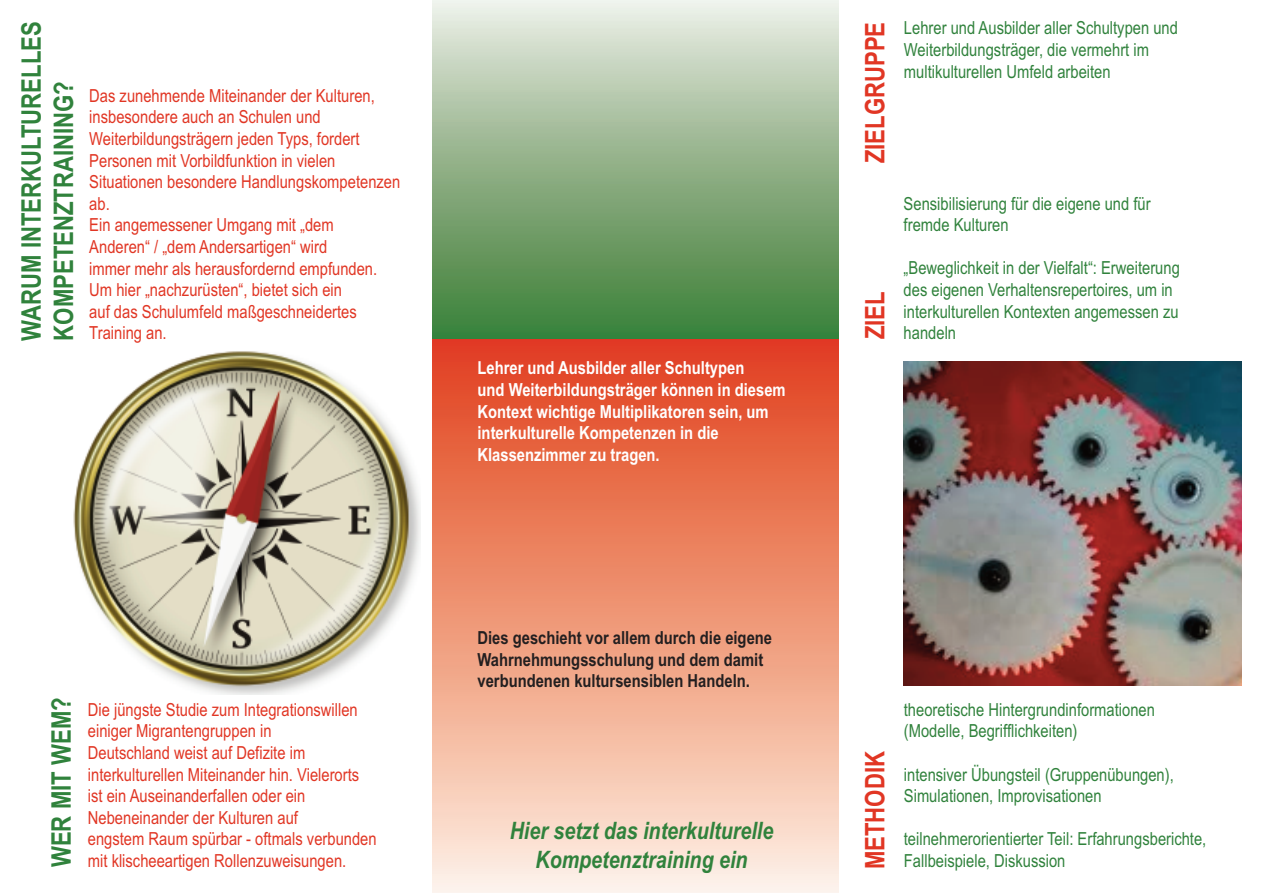
<style>
.page{position:relative;width:1263px;height:893px;background:#fff}
.page>*{position:absolute;margin:0;border:0;box-sizing:border-box;transform-origin:0 0}
.t1{font:700 27px/32.4px "Arial Narrow";color:#30823c}
.t2{font:700 27px "Arial Narrow";color:#e13624}
.t3{font:italic 700 24px/28.8px "Arial Narrow";color:#30823c;text-align:center}
.t4{font:18px/21.6px "Arial Narrow";color:#e13624}
.t5{font:18px/21.6px "Arial Narrow";color:#30823c}
.t6{font:700 18px/21.6px "Arial Narrow";color:#fff}
.t7{font:700 18px/21.6px "Arial Narrow";color:#231f20}
</style>
<div class="page">
<div style="left:432px;top:338px;width:407px;height:555px;background:linear-gradient(to bottom,#e03d17,#fdf1df)"></div>
<div style="left:432px;top:0;width:407px;height:338px;background:linear-gradient(to bottom,#ebebe3,#387b33)"></div>
<img style="left:73px;top:351px;width:348px;height:344px">
<img style="left:904px;top:361px;width:338px;height:325px">
<h1 class="t1" style="left:15px;top:341px;width:321px;rotate:-90deg">WARUM INTERKULTURELLES<br>KOMPETENZTRAINING?</h1>
<p class="t4" style="left:89px;top:85px;width:313px">Das zunehmende Miteinander der Kulturen, insbesondere auch an Schulen und Weiterbildungsträgern jeden Typs, fordert Personen mit Vorbildfunktion in vielen Situationen besondere Handlungskompetenzen ab.<br>Ein angemessener Umgang mit „dem<br>Anderen“ / „dem Andersartigen“ wird<br>immer mehr als herausfordernd empfunden.<br>Um hier „nachzurüsten“, bietet sich ein<br>auf das Schulumfeld maßgeschneidertes Training an.</p>
<h1 class="t1" style="left:45px;top:867px;width:171px;rotate:-90deg">WER MIT WEM?</h1>
<p class="t4" style="left:88px;top:699px;width:290px">Die jüngste Studie zum Integrationswillen einiger Migrantengruppen in<br>Deutschland weist auf Defizite im interkulturellen Miteinander hin. Vielerorts ist ein Auseinanderfallen oder ein Nebeneinander der Kulturen auf<br>engstem Raum spürbar - oftmals verbunden mit klischeeartigen Rollenzuweisungen.</p>
<p class="t6" style="left:477px;top:357px;width:310px">Lehrer und Ausbilder aller Schultypen<br>und Weiterbildungsträger können in diesem Kontext wichtige Multiplikatoren sein, um interkulturelle Kompetenzen in die Klassenzimmer zu tragen.</p>
<p class="t7" style="left:477px;top:627px;width:296px">Dies geschieht vor allem durch die eigene<br>Wahrnehmungsschulung und dem damit verbundenen kultursensiblen Handeln.</p>
<h2 class="t3" style="left:510px;top:816px;width:265px">Hier setzt das interkulturelle<br>Kompetenztraining ein</h2>
<h1 class="t2" style="left:859px;top:163px;width:143px;rotate:-90deg">ZIELGRUPPE</h1>
<h1 class="t2" style="left:859px;top:339px;width:49px;rotate:-90deg">ZIEL</h1>
<p class="t5" style="left:904px;top:17px;width:276px">Lehrer und Ausbilder aller Schultypen und<br>Weiterbildungsträger, die vermehrt im multikulturellen Umfeld arbeiten</p>
<p class="t5" style="left:904px;top:193px;width:248px">Sensibilisierung für die eigene und für fremde Kulturen</p>
<p class="t5" style="left:904px;top:257px;width:278px">„Beweglichkeit in der Vielfalt“: Erweiterung des eigenen Verhaltensrepertoires, um in interkulturellen Kontexten angemessen zu handeln</p>
<h1 class="t2" style="left:859px;top:869px;width:120px;rotate:-90deg">METHODIK</h1>
<p class="t5" style="left:904px;top:699px;width:253px">theoretische Hintergrundinformationen (Modelle, Begrifflichkeiten)</p>
<p class="t5" style="left:904px;top:763px;width:271px">intensiver Übungsteil (Gruppenübungen),<br>Simulationen, Improvisationen</p>
<p class="t5" style="left:904px;top:828px;width:304px">teilnehmerorientierter Teil: Erfahrungsberichte,<br>Fallbeispiele, Diskussion</p>
</div>
